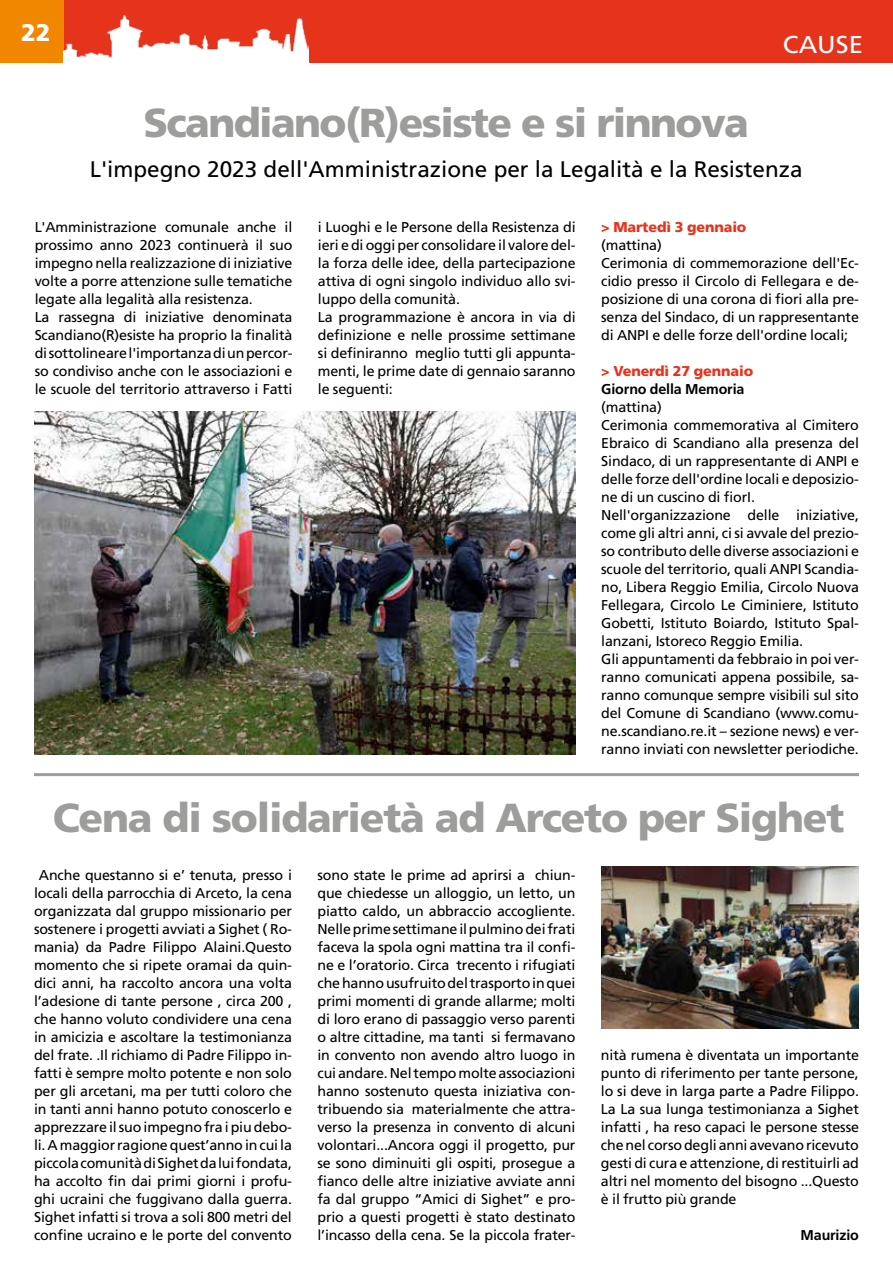
<style>
.page{position:relative;width:893px;height:1263px;background:#fff}
.page>*{position:absolute;margin:0;border:0;box-sizing:border-box;transform-origin:0 0}
.t1{font:900 40.5px "Frutiger";letter-spacing:-.03em;color:#9d9d9c}
.t2{font:24.45px "Frutiger";color:#fff;scale:1.06 1}
.t3{font:900 24px "Frutiger";color:#fff}
.t4{font:22.5px "Frutiger";color:#000}
.t5{font:14.25px/18px "Frutiger";letter-spacing:-.01em;color:#000}
.t6{font:900 14.25px "Frutiger";letter-spacing:-.01em;color:#e6331c}
.t7{font:700 14.25px "Frutiger";letter-spacing:-.01em;color:#000}
</style>
<div class="page">
<div style="left:0;top:0;width:893px;height:63px;background:#e6331c"></div>
<div style="left:0;top:0;width:64px;height:63px;background:#f18700"></div>
<img style="left:64px;top:16px;width:245px;height:47px">
<hr style="left:34px;top:773px;width:825px;height:3px;background:#9d9d9c">
<img style="left:35px;top:412px;width:541px;height:342px">
<img style="left:601px;top:866px;width:258px;height:162px">
<h3 class="t3" style="left:21px;top:19px;width:31px">22</h3>
<h2 class="t2" style="left:783px;top:30px;width:77px">CAUSE</h2>
<h1 class="t1" style="left:143px;top:99px;width:607px">Scandiano(R)esiste e si rinnova</h1>
<h3 class="t4" style="left:90px;top:156px;width:714px">L'impegno 2023 dell'Amministrazione per la Legalità e la Resistenza</h3>
<p class="t5" style="left:35px;top:218px;width:259px">L'Amministrazione comunale anche il prossimo anno 2023 continuerà il suo impegno nella realizzazione di iniziative volte a porre attenzione sulle tematiche legate alla legalità alla resistenza.<br>La rassegna di iniziative denominata Scandiano(R)esiste ha proprio la finalità di sottolineare l'importanza di un percor&shy;so condiviso anche con le associazioni e le scuole del territorio attraverso i Fatti</p>
<p class="t5" style="left:318px;top:218px;width:259px">i Luoghi e le Persone della Resistenza di ieri e di oggi per consolidare il valore del&shy;la forza delle idee, della partecipazione attiva di ogni singolo individuo allo svi&shy;luppo della comunità.<br>La programmazione è ancora in via di definizione e nelle prossime settimane si definiranno meglio tutti gli appunta&shy;menti, le prime date di gennaio saranno le seguenti:</p>
<p class="t6" style="left:601px;top:218px;width:147px">&gt; Martedì 3 gennaio</p>
<p class="t5" style="left:601px;top:236px;width:259px">(mattina)<br>Cerimonia di commemorazione dell'Ec&shy;cidio presso il Circolo di Fellegara e de&shy;posizione di una corona di fiori alla pre&shy;senza del Sindaco, di un rappresentante di ANPI e delle forze dell'ordine locali;</p>
<p class="t6" style="left:601px;top:362px;width:154px">&gt; Venerdì 27 gennaio</p>
<p class="t7" style="left:601px;top:380px;width:145px">Giorno della Memoria</p>
<p class="t5" style="left:601px;top:398px;width:259px">(mattina)<br>Cerimonia commemorativa al Cimitero Ebraico di Scandiano alla presenza del Sindaco, di un rappresentante di ANPI e delle forze dell'ordine locali e deposizio&shy;ne di un cuscino di fiorI.<br>Nell'organizzazione delle iniziative, come gli altri anni, ci si avvale del prezio&shy;so contributo delle diverse associazioni e scuole del territorio, quali ANPI Scandia&shy;no, Libera Reggio Emilia, Circolo Nuova Fellegara, Circolo Le Ciminiere, Istituto Gobetti, Istituto Boiardo, Istituto Spal&shy;lanzani, Istoreco Reggio Emilia.<br>Gli appuntamenti da febbraio in poi ver&shy;ranno comunicati appena possibile, sa&shy;ranno comunque sempre visibili sul sito del Comune di Scandiano (www.comu&shy;ne.scandiano.re.it – sezione news) e ver&shy;ranno inviati con newsletter periodiche.</p>
<h1 class="t1" style="left:53px;top:793px;width:793px">Cena di solidarietà ad Arceto per Sighet</h1>
<p class="t5" style="left:34px;top:866px;width:259px;text-align:center">Anche questanno si e’ tenuta, presso i locali della parrocchia di Arceto, la cena organizzata dal gruppo missionario per sostenere i progetti avviati a Sighet ( Ro&shy;mania) da Padre Filippo Alaini.Questo momento che si ripete oramai da quin&shy;dici anni, ha raccolto ancora una volta l’adesione di tante persone , circa 200 , che hanno voluto condividere una cena in amicizia e ascoltare la testimonianza del frate. .Il richiamo di Padre Filippo in&shy;fatti è sempre molto potente e non solo per gli arcetani, ma per tutti coloro che in tanti anni hanno potuto conoscerlo e apprezzare il suo impegno fra i piu debo&shy;li. A maggior ragione quest’anno in cui la piccola comunità di Sighet da lui fondata, ha accolto fin dai primi giorni i profu&shy;ghi ucraini che fuggivano dalla guerra.<br>Sighet infatti si trova a soli 800 metri del confine ucraino e le porte del convento</p>
<p class="t5" style="left:317px;top:866px;width:259px;text-align:justify">sono state le prime ad aprirsi a chiun&shy;que chiedesse un alloggio, un letto, un piatto caldo, un abbraccio accogliente.<br>Nelle prime settimane il pulmino dei frati faceva la spola ogni mattina tra il confi&shy;ne e l’oratorio. Circa trecento i rifugiati che hanno usufruito del trasporto in quei primi momenti di grande allarme; molti di loro erano di passaggio verso parenti o altre cittadine, ma tanti si fermavano in convento non avendo altro luogo in cui andare. Nel tempo molte associazioni hanno sostenuto questa iniziativa con&shy;tribuendo sia materialmente che attra&shy;verso la presenza in convento di alcuni volontari...Ancora oggi il progetto, pur se sono diminuiti gli ospiti, prosegue a fianco delle altre iniziative avviate anni fa dal gruppo “Amici di Sighet” e pro&shy;prio a questi progetti è stato destinato l’incasso della cena. Se la piccola frater-</p>
<p class="t5" style="left:601px;top:1046px;width:259px;text-align:justify">nità rumena è diventata un importante punto di riferimento per tante persone, lo si deve in larga parte a Padre Filippo.<br>La La sua lunga testimonianza a Sighet infatti , ha reso capaci le persone stesse che nel corso degli anni avevano ricevuto gesti di cura e attenzione, di restituirli ad altri nel momento del bisogno ...Questo è il frutto più grande</p>
<p class="t7" style="left:801px;top:1226px;width:60px">Maurizio</p>
</div>
